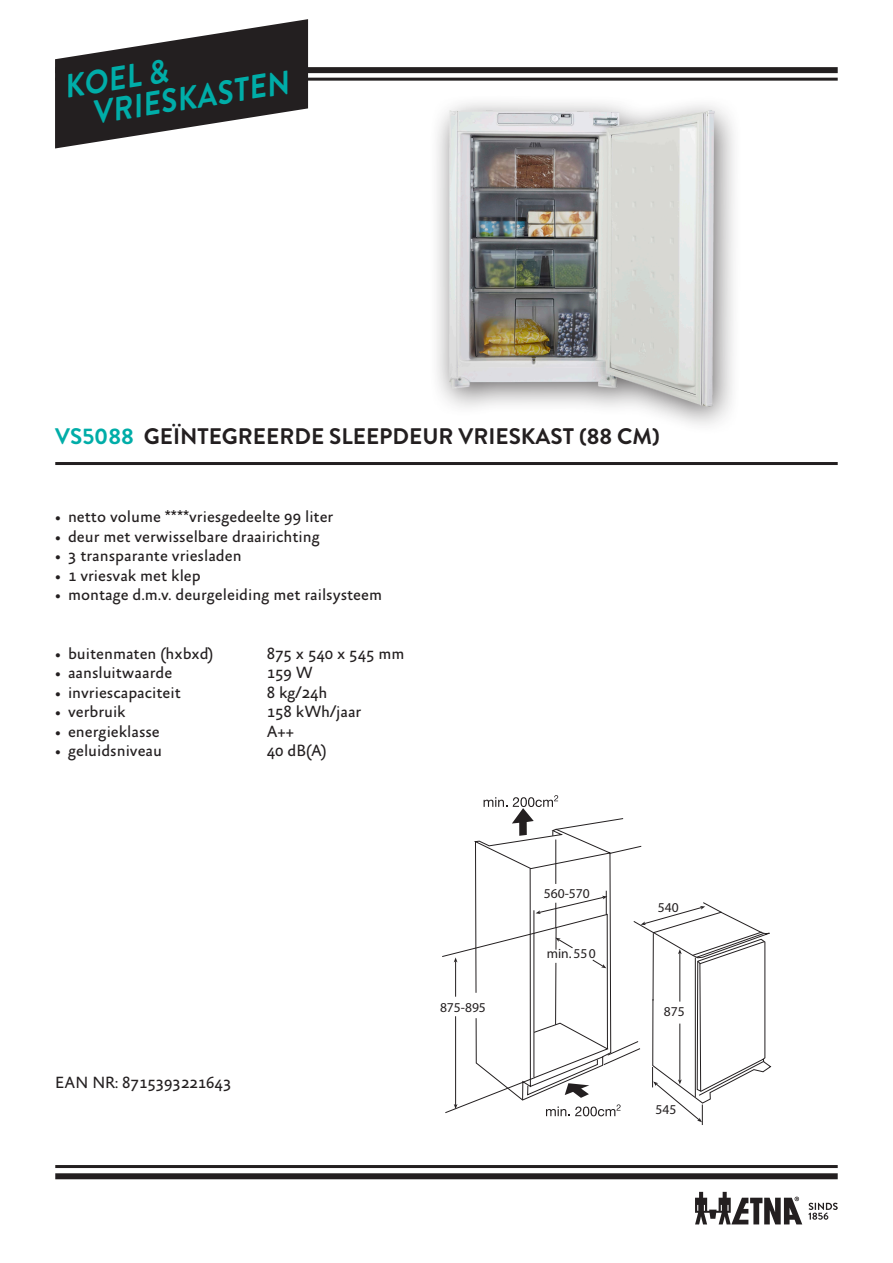
<style>
.page{position:relative;width:893px;height:1263px;background:#fff}
.page>*{position:absolute;margin:0;border:0;box-sizing:border-box;transform-origin:0 0}
.t1{font:italic 700 33px/30.6px "Brandon Grotesque";color:#00ada8;scale:.9 1}
.Kop{font:700 22.5px "Brandon Grotesque";color:#231f20}
.EAN_NR_nieuwe_basis{font:16.5px "Absara Sans";color:#231f20}
.t2{font:13.5px "Helvetica Neue";color:#231f20}
.s1{color:#00ada8}
</style>
<div class="page">
<div style="left:55px;top:67px;width:783px;height:6px;background:#231f20"></div>
<div style="left:55px;top:1173px;width:783px;height:6px;background:#231f20"></div>
<hr style="left:55px;top:1165px;width:783px;height:3px;background:#231f20">
<hr style="left:55px;top:78px;width:783px;height:3px;background:#231f20">
<svg style="left:55px;top:19px;width:253px;height:129px"></svg>
<svg style="left:808px;top:1203px;width:30px;height:17px"></svg>
<svg style="left:695px;top:1192px;width:107px;height:32px"></svg>
<hr style="left:55px;top:462px;width:783px;height:3px;background:#231f20">
<div style="left:429px;top:94px;width:314px;height:342px;background:#231f20;opacity:.75"></div>
<svg style="left:442px;top:795px;width:330px;height:330px"></svg>
<img style="left:449px;top:110px;width:266px;height:296px">
<h1 class="t1" style="left:85px;top:68px;width:222px;text-indent:-23px;rotate:-9deg">KOEL &amp;<br>VRIESKASTEN</h1>
<p class="Kop" style="left:55px;top:421px;width:606px"><span class="s1">VS5088</span> GEÏNTEGREERDE SLEEPDEUR VRIESKAST (88 CM)</p>
<p class="EAN_NR_nieuwe_basis" style="left:55px;top:508px;width:280px">• netto volume ****vriesgedeelte 99 liter</p>
<p class="EAN_NR_nieuwe_basis" style="left:55px;top:527px;width:266px">• deur met verwisselbare draairichting</p>
<p class="EAN_NR_nieuwe_basis" style="left:55px;top:547px;width:188px">• 3 transparante vriesladen</p>
<p class="EAN_NR_nieuwe_basis" style="left:55px;top:566px;width:147px">• 1 vriesvak met klep</p>
<p class="EAN_NR_nieuwe_basis" style="left:55px;top:586px;width:328px">• montage d.m.v. deurgeleiding met railsysteem</p>
<p class="EAN_NR_nieuwe_basis" style="left:55px;top:644px;width:160px">• buitenmaten (hxbxd)</p>
<p class="EAN_NR_nieuwe_basis" style="left:267px;top:644px;width:139px">875 x 540 x 545 mm</p>
<p class="EAN_NR_nieuwe_basis" style="left:55px;top:664px;width:118px">• aansluitwaarde</p>
<p class="EAN_NR_nieuwe_basis" style="left:267px;top:664px;width:48px">159 W</p>
<p class="EAN_NR_nieuwe_basis" style="left:55px;top:683px;width:127px">• invriescapaciteit</p>
<p class="EAN_NR_nieuwe_basis" style="left:267px;top:683px;width:62px">8 kg/24h</p>
<p class="EAN_NR_nieuwe_basis" style="left:55px;top:703px;width:72px">• verbruik</p>
<p class="EAN_NR_nieuwe_basis" style="left:267px;top:703px;width:96px">158 kWh/jaar</p>
<p class="EAN_NR_nieuwe_basis" style="left:55px;top:722px;width:106px">• energieklasse</p>
<p class="EAN_NR_nieuwe_basis" style="left:267px;top:722px;width:29px">A++</p>
<p class="EAN_NR_nieuwe_basis" style="left:55px;top:742px;width:108px">• geluidsniveau</p>
<p class="EAN_NR_nieuwe_basis" style="left:267px;top:742px;width:62px">40 dB(A)</p>
<p class="EAN_NR_nieuwe_basis" style="left:55px;top:1073px;width:178px">EAN NR: 8715393221643</p>
<p class="t2" style="left:544px;top:885px;width:47px">560-570</p>
<p class="t2" style="left:547px;top:945px;width:51px">min. 550</p>
<p class="t2" style="left:658px;top:899px;width:22px">540</p>
<p class="t2" style="left:440px;top:999px;width:47px">875-895</p>
<p class="t2" style="left:664px;top:1003px;width:22px">875</p>
<p class="t2" style="left:655px;top:1101px;width:22px">545</p>
</div>
